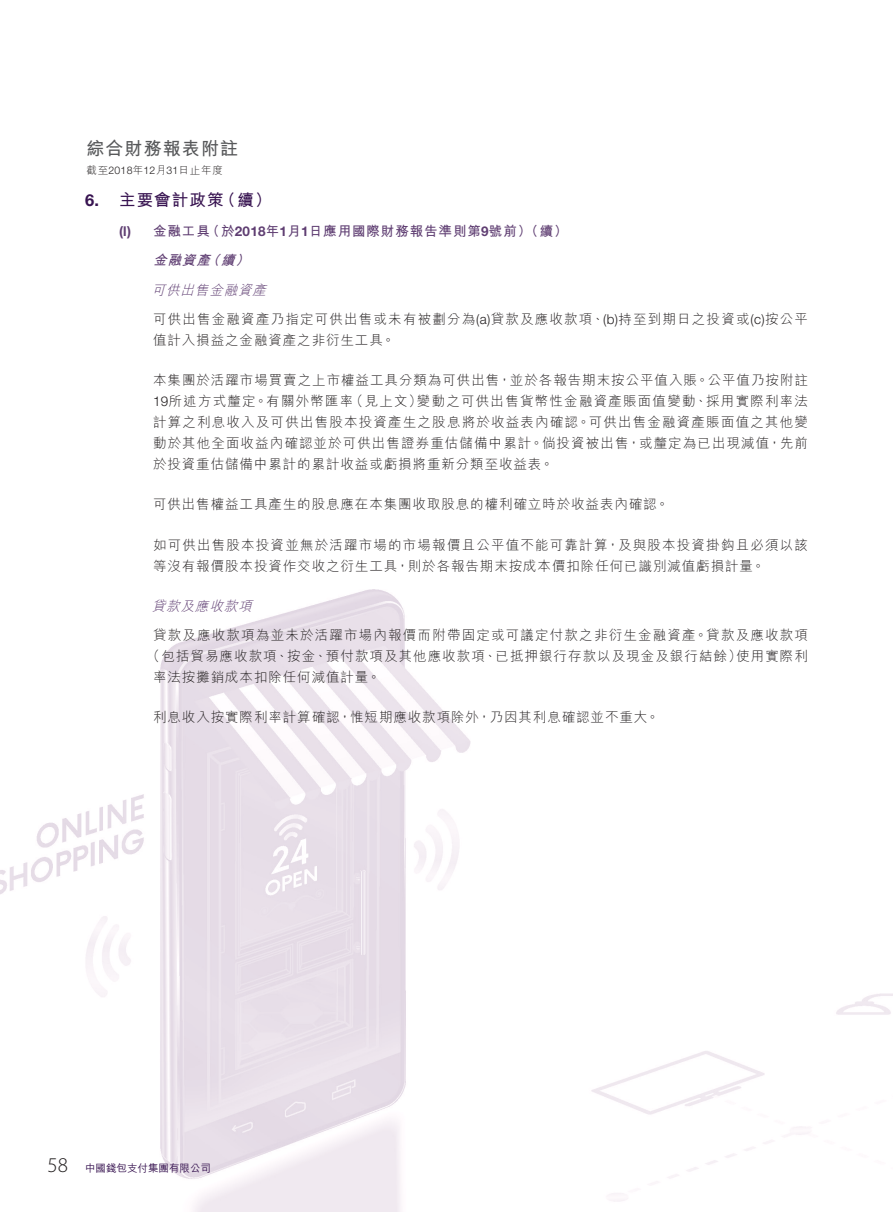
<style>
.page{position:relative;width:893px;height:1212px;background:#fff}
.page>*{position:absolute;margin:0;border:0;box-sizing:border-box;transform-origin:0 0}
.t1{font:700 18px "M Hei HK";letter-spacing:.06em;color:#57585a}
.t2{font:700 16.5px "M Hei HK";letter-spacing:.07em;color:#381451}
.t3{font:300 13.5px/21px "M Hei HK";letter-spacing:.075em;color:#231f20}
.t4{font:700 13.5px/29.5px "M Hei HK";letter-spacing:.07em;color:#5f3e72}
.t5{font:italic 300 13.5px "M Hei HK";color:#5f3e72}
.t6{font:300 10.5px "M Hei HK";letter-spacing:.075em;color:#231f20}
.t7{font:500 10.5px "M Hei HK";color:#381451}
.s1{font-family:"Helvetica Neue LT Std"}
.s2{font-style:italic}
.s3{font-style:italic;color:#5f3e72}
.s4{font-family:"Myriad Pro";font-weight:300;font-size:21px;color:#231f20}
</style>
<div class="page">
<img style="left:0;top:589px;width:893px;height:623px">
<h1 class="t1" style="left:86px;top:136px;width:153px">綜合財務報表附註</h1>
<p class="t6" style="left:86px;top:165px;width:138px">截至<span class="s1">2018</span>年<span class="s1">12</span>月<span class="s1">31</span>日止年度</p>
<p class="t2" style="left:85px;top:188px;width:188px"><span class="s1">6.</span> 主要會計政策（續）</p>
<p class="t4" style="left:153px;top:215px;width:416px;text-indent:-34px"><span class="s1">(l)</span> 金融工具（於<span class="s1">2018</span>年<span class="s1">1</span>月<span class="s1">1</span>日應用國際財務報告準則第<span class="s1">9</span>號前）（續）<span class="s2">金融資產（續）</span></p>
<p class="t3" style="left:152px;top:275px;width:658px;line-height:29.5px"><span class="s3">可供出售金融資產<br></span>可供出售金融資產乃指定可供出售或未有被劃分為<span class="s1">(a)</span>貸款及應收款項、<span class="s1">(b)</span>持至到期日之投資或<span class="s1">(c)</span>按公平</p>
<p class="t3" style="left:153px;top:329px;width:243px">值計入損益之金融資產之非衍生工具。</p>
<p class="t3" style="left:153px;top:370px;width:656px;text-align:justify">本集團於活躍市場買賣之上市權益工具分類為可供出售，並於各報告期末按公平值入賬。公平值乃按附註<span class="s1">19</span>所述方式釐定。有關外幣匯率（見上文）變動之可供出售貨幣性金融資產賬面值變動、採用實際利率法計算之利息收入及可供出售股本投資產生之股息將於收益表內確認。可供出售金融資產賬面值之其他變動於其他全面收益內確認並於可供出售證券重估儲備中累計。倘投資被出售，或釐定為已出現減值，先前於投資重估儲備中累計的累計收益或虧損將重新分類至收益表。</p>
<p class="t3" style="left:153px;top:494px;width:517px">可供出售權益工具產生的股息應在本集團收取股息的權利確立時於收益表內確認。</p>
<p class="t3" style="left:153px;top:534px;width:656px">如可供出售股本投資並無於活躍市場的市場報價且公平值不能可靠計算，及與股本投資掛鈎且必須以該等沒有報價股本投資作交收之衍生工具，則於各報告期末按成本價扣除任何已識別減值虧損計量。</p>
<p class="t5" style="left:152px;top:599px;width:105px">貸款及應收款項</p>
<p class="t3" style="left:153px;top:624px;width:656px">貸款及應收款項為並未於活躍市場內報價而附帶固定或可議定付款之非衍生金融資產。貸款及應收款項</p>
<p class="t3" style="left:146px;top:645px;width:663px">（包括貿易應收款項、按金、預付款項及其他應收款項、已抵押銀行存款以及現金及銀行結餘）使用實際利</p>
<p class="t3" style="left:153px;top:666px;width:229px">率法按攤銷成本扣除任何減值計量。</p>
<p class="t3" style="left:153px;top:707px;width:508px">利息收入按實際利率計算確認，惟短期應收款項除外，乃因其利息確認並不重大。</p>
<p class="t7" style="left:48px;top:1160px;width:165px"><span class="s4">58</span> 中國錢包支付集團有限公司</p>
</div>
